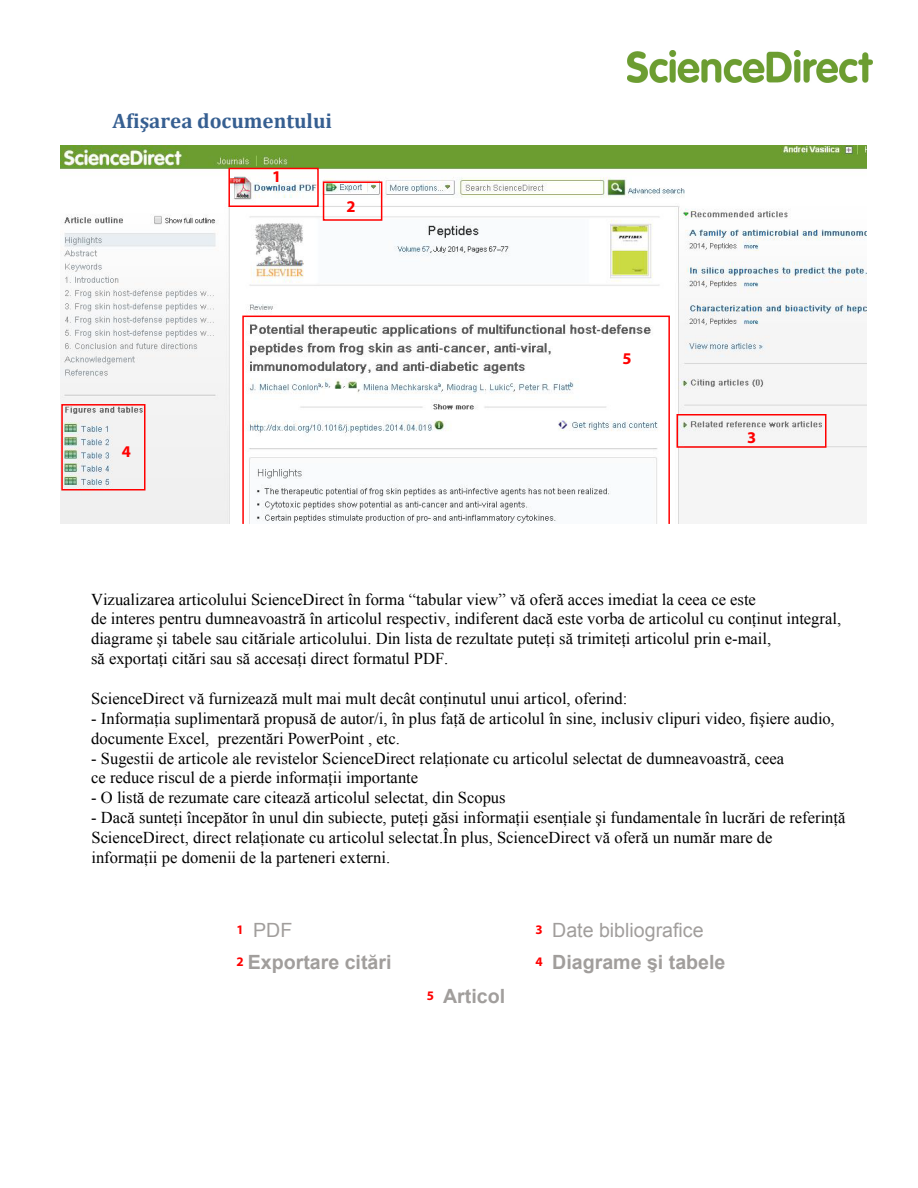
<style>
.page{position:relative;width:918px;height:1188px;background:#fff}
.page>*{position:absolute;margin:0;border:0;box-sizing:border-box;transform-origin:0 0}
.t1{font:700 21px "Cambria";color:#365f91}
.t2{font:19.65px/32.4px "Arial";color:#a19e9c}
.t3{font:700 19.65px/32.4px "Arial";color:#a19e9c}
.t4{font:16.5px/19.8px "Times New Roman";color:#000}
.t5{font:700 16.35px "Myriad Pro";color:#f00}
.s1{font-weight:400}
.s2{font-weight:700}
</style>
<div class="page">
<img style="left:60px;top:146px;width:807px;height:378px">
<div style="left:228px;top:168px;width:91px;height:39px;border:2px solid #f00"></div>
<div style="left:323px;top:181px;width:59px;height:40px;border:2px solid #f00"></div>
<div style="left:676px;top:414px;width:150px;height:34px;border:2px solid #f00"></div>
<div style="left:61px;top:404px;width:85px;height:86px;border:2px solid #f00"></div>
<div style="left:242px;top:316px;width:428px;height:209px;border:2px solid #f00"></div>
<img style="left:627px;top:51px;width:246px;height:32px">
<p class="t1" style="left:113px;top:108px;width:221px">Afişarea documentului</p>
<p class="t5" style="left:122px;top:441px;width:11px">4</p>
<p class="t5" style="left:272px;top:166px;width:11px">1</p>
<p class="t5" style="left:346px;top:195px;width:11px">2</p>
<p class="t5" style="left:623px;top:347px;width:11px">5</p>
<p class="t5" style="left:747px;top:426px;width:11px">3</p>
<p class="t4" style="left:91px;top:589px;width:752px">Vizualizarea articolului ScienceDirect în forma “tabular view” vă oferă acces imediat la ceea ce este<br>de interes pentru dumneavoastră în articolul respectiv, indiferent dacă este vorba de articolul cu conţinut integral, diagrame şi tabele sau cităriale articolului. Din lista de rezultate puteţi să trimiteţi articolul prin e-mail,<br>să exportaţi citări sau să accesaţi direct formatul PDF.</p>
<p class="t4" style="left:91px;top:688px;width:538px">ScienceDirect vă furnizează mult mai mult decât conţinutul unui articol, oferind:</p>
<p class="t4" style="left:91px;top:708px;width:745px">- Informaţia suplimentară propusă de autor/i, în plus faţă de articolul în sine, inclusiv clipuri video, fişiere audio, documente Excel, prezentări PowerPoint , etc.</p>
<p class="t4" style="left:91px;top:748px;width:694px">- Sugestii de articole ale revistelor ScienceDirect relaţionate cu articolul selectat de dumneavoastră, ceea ce reduce riscul de a pierde informaţii importante</p>
<p class="t4" style="left:91px;top:788px;width:416px">- O listă de rezumate care citează articolul selectat, din Scopus</p>
<p class="t4" style="left:91px;top:808px;width:756px">- Dacă sunteţi începător în unul din subiecte, puteţi găsi informaţii esenţiale şi fundamentale în lucrări de referinţă<br>ScienceDirect, direct relaţionate cu articolul selectat.În plus, ScienceDirect vă oferă un număr mare de<br>informaţii pe domenii de la parteneri externi.</p>
<p class="t3" style="left:236px;top:914px;width:157px"><sup>1</sup> <span class="s1">PDF<br></span><sup>2</sup> Exportare citări</p>
<p class="t2" style="left:535px;top:914px;width:192px"><sup>3</sup> Date bibliografice<br><sup>4</sup> <span class="s2">Diagrame şi tabele</span></p>
<p class="t3" style="left:427px;top:981px;width:80px"><sup>5</sup> Articol</p>
</div>
